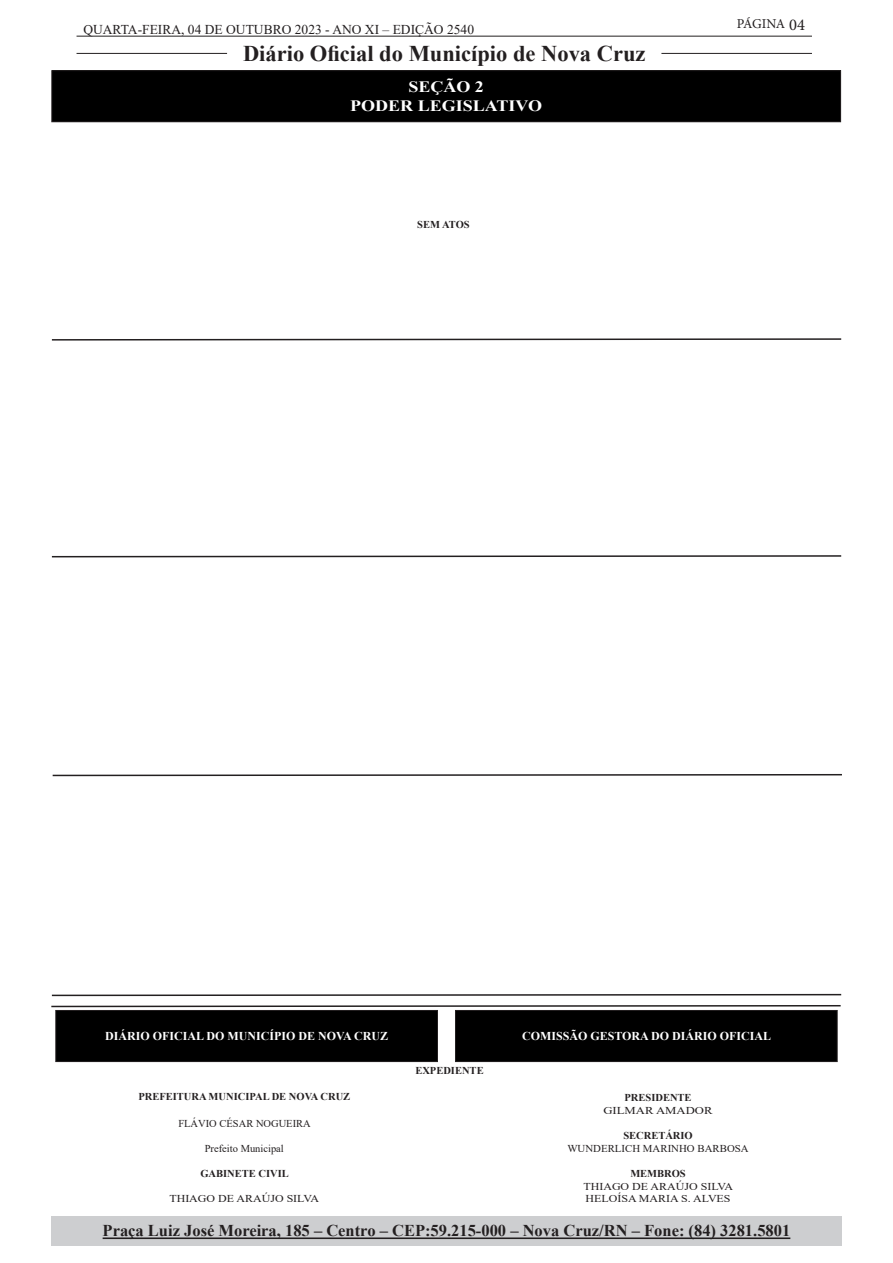
<style>
.page{position:relative;width:893px;height:1263px;background:#fff}
.page>*{position:absolute;margin:0;border:0;box-sizing:border-box;transform-origin:0 0}
.t1{font:700 22.5px "Times New Roman";color:#231f20}
.t2{font:700 16.5px "Times New Roman";color:#231f20}
.t3{font:700 15.75px "Times New Roman";color:#fff;scale:1.14 1}
.t4{font:13.5px "Times New Roman";color:#231f20}
.t5{font:13.5px "Minion Pro";letter-spacing:-.03em;color:#231f20}
.t6{font:700 12px "Times New Roman";color:#fff}
.t7{font:700 10.5px "Times New Roman";color:#231f20}
.t8{font:10.5px "Times New Roman";color:#231f20}
.t9{font:10.5px "Times New Roman";color:#231f20;scale:1.14 1}
.t10{font:10.5px "Times New Roman";color:#231f20;scale:1.21 1}
.s1{font-size:16.5px}
</style>
<div class="page">
<hr style="left:77px;top:36px;width:735px;height:1px;background:#231f20">
<hr style="left:77px;top:53px;width:150px;height:1px;background:#231f20">
<hr style="left:661px;top:53px;width:151px;height:1px;background:#231f20">
<div style="left:51px;top:1216px;width:791px;height:29px;background:#cdced0"></div>
<hr style="left:103px;top:1237px;width:687px;height:2px;background:#231f20">
<div style="left:52px;top:71px;width:789px;height:51px;background:#000"></div>
<div style="left:51px;top:70px;width:790px;height:52px;border:1px solid #231f20"></div>
<div style="left:455px;top:1010px;width:382px;height:51px;background:#000"></div>
<div style="left:455px;top:1010px;width:383px;height:52px;border:1px solid #231f20"></div>
<div style="left:56px;top:1010px;width:381px;height:51px;background:#000"></div>
<div style="left:55px;top:1010px;width:383px;height:52px;border:1px solid #231f20"></div>
<svg style="left:51px;top:1005px;width:790px;height:3px"></svg>
<svg style="left:51px;top:338px;width:791px;height:3px"></svg>
<svg style="left:51px;top:555px;width:791px;height:3px"></svg>
<svg style="left:52px;top:774px;width:790px;height:3px"></svg>
<svg style="left:51px;top:993px;width:791px;height:4px"></svg>
<p class="t4" style="left:83px;top:20px;width:392px">QUARTA-FEIRA, 04 DE OUTUBRO 2023 - ANO XI – EDIÇÃO 2540</p>
<h1 class="t1" style="left:243px;top:37px;width:404px">Diário Oficial do Município de Nova Cruz</h1>
<p class="t3" style="left:408px;top:75px;width:68px">SEÇÃO 2</p>
<p class="t3" style="left:350px;top:94px;width:170px">PODER LEGISLATIVO</p>
<p class="t7" style="left:417px;top:217px;width:54px">SEM ATOS</p>
<p class="t5" style="left:737px;top:15px;width:70px">PÁGINA <span class="s1">04</span></p>
<p class="t6" style="left:105px;top:1027px;width:285px">DIÁRIO OFICIAL DO MUNICÍPIO DE NOVA CRUZ</p>
<p class="t6" style="left:522px;top:1027px;width:251px">COMISSÃO GESTORA DO DIÁRIO OFICIAL</p>
<p class="t7" style="left:415px;top:1063px;width:70px">EXPEDIENTE</p>
<p class="t7" style="left:624px;top:1090px;width:69px">PRESIDENTE</p>
<p class="t10" style="left:603px;top:1103px;width:92px">GILMAR AMADOR</p>
<p class="t7" style="left:623px;top:1128px;width:71px">SECRETÁRIO</p>
<p class="t8" style="left:567px;top:1141px;width:183px">WUNDERLICH MARINHO BARBOSA</p>
<p class="t7" style="left:630px;top:1166px;width:57px">MEMBROS</p>
<p class="t9" style="left:583px;top:1178px;width:133px">THIAGO DE ARAÚJO SILVA</p>
<p class="t9" style="left:585px;top:1191px;width:129px">HELOÍSA MARIA S. ALVES</p>
<p class="t7" style="left:138px;top:1088px;width:213px">PREFEITURA MUNICIPAL DE NOVA CRUZ</p>
<p class="t8" style="left:178px;top:1115px;width:134px">FLÁVIO CÉSAR NOGUEIRA</p>
<p class="t8" style="left:205px;top:1141px;width:81px">Prefeito Municipal</p>
<p class="t7" style="left:200px;top:1166px;width:90px">GABINETE CIVIL</p>
<p class="t9" style="left:169px;top:1191px;width:133px">THIAGO DE ARAÚJO SILVA</p>
<h2 class="t2" style="left:103px;top:1219px;width:689px">Praça Luiz José Moreira, 185 – Centro – CEP:59.215-000 – Nova Cruz/RN – Fone: (84) 3281.5801</h2>
</div>
